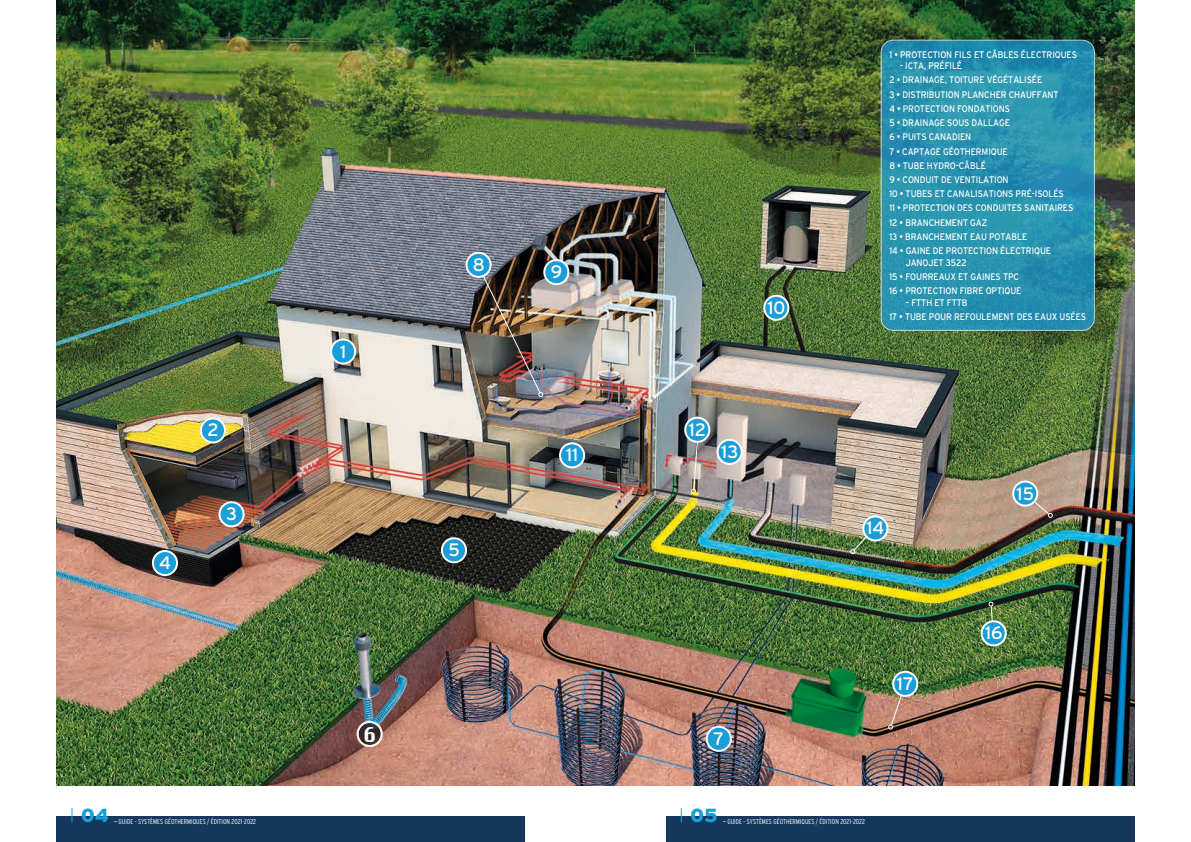
<style>
.page{position:relative;width:1191px;height:842px;background:#fff}
.page>*{position:absolute;margin:0;border:0;box-sizing:border-box;transform-origin:0 0}
.t1{font:20px "Silom";color:#fff}
.t2{font:900 19px "Interstate";color:#1a9eda}
.t3{font:18px "Interstate";color:#fff}
.t4{font:9.5px/14.2px "Interstate";letter-spacing:-.01em;color:#fff;scale:.89 1}
.t5{font:300 condensed 7px "Interstate";color:#fff}
</style>
<div class="page">
<div style="left:57px;top:816px;width:468px;height:26px;background:#16385e"></div>
<div style="left:666px;top:816px;width:468px;height:26px;background:#16385e"></div>
<svg style="left:72px;top:808px;width:1px;height:14px"></svg>
<svg style="left:681px;top:808px;width:1px;height:14px"></svg>
<img style="left:57px;top:0;width:1077px;height:785px">
<svg style="left:358px;top:722px;width:24px;height:24px"></svg>
<div style="left:357px;top:721px;width:26px;height:26px;border:2px solid #fff;border-radius:50%"></div>
<div style="left:331px;top:339px;width:24px;height:25px;background:#1a9eda;border-radius:50%"></div>
<div style="left:330px;top:338px;width:26px;height:27px;border:2px solid #fff;border-radius:50%"></div>
<div style="left:466px;top:253px;width:24px;height:24px;background:#1a9eda;border-radius:50%"></div>
<div style="left:465px;top:252px;width:26px;height:26px;border:2px solid #fff;border-radius:50%"></div>
<div style="left:544px;top:260px;width:24px;height:24px;background:#1a9eda;border-radius:50%"></div>
<div style="left:543px;top:259px;width:26px;height:26px;border:2px solid #fff;border-radius:50%"></div>
<div style="left:201px;top:418px;width:24px;height:24px;background:#1a9eda;border-radius:50%"></div>
<div style="left:200px;top:417px;width:26px;height:26px;border:2px solid #fff;border-radius:50%"></div>
<div style="left:219px;top:502px;width:25px;height:24px;background:#1a9eda;border-radius:50%"></div>
<div style="left:218px;top:501px;width:27px;height:26px;border:2px solid #fff;border-radius:50%"></div>
<div style="left:153px;top:551px;width:24px;height:24px;background:#1a9eda;border-radius:50%"></div>
<div style="left:152px;top:550px;width:26px;height:26px;border:2px solid #fff;border-radius:50%"></div>
<div style="left:442px;top:538px;width:24px;height:24px;background:#1a9eda;border-radius:50%"></div>
<div style="left:441px;top:537px;width:26px;height:26px;border:2px solid #fff;border-radius:50%"></div>
<div style="left:560px;top:443px;width:24px;height:24px;background:#1a9eda;border-radius:50%"></div>
<div style="left:559px;top:442px;width:26px;height:26px;border:2px solid #fff;border-radius:50%"></div>
<div style="left:717px;top:440px;width:24px;height:24px;background:#1a9eda;border-radius:50%"></div>
<div style="left:716px;top:439px;width:26px;height:26px;border:2px solid #fff;border-radius:50%"></div>
<div style="left:863px;top:516px;width:24px;height:24px;background:#1a9eda;border-radius:50%"></div>
<div style="left:862px;top:515px;width:26px;height:26px;border:2px solid #fff;border-radius:50%"></div>
<div style="left:1013px;top:481px;width:24px;height:25px;background:#1a9eda;border-radius:50%"></div>
<div style="left:1012px;top:480px;width:26px;height:27px;border:2px solid #fff;border-radius:50%"></div>
<div style="left:685px;top:418px;width:24px;height:24px;background:#1a9eda;border-radius:50%"></div>
<div style="left:684px;top:417px;width:26px;height:26px;border:2px solid #fff;border-radius:50%"></div>
<div style="left:764px;top:296px;width:24px;height:24px;background:#1a9eda;border-radius:50%"></div>
<div style="left:763px;top:295px;width:26px;height:26px;border:2px solid #fff;border-radius:50%"></div>
<svg style="left:850px;top:535px;width:18px;height:19px"></svg>
<svg style="left:888px;top:694px;width:14px;height:36px"></svg>
<svg style="left:1032px;top:500px;width:21px;height:18px"></svg>
<svg style="left:987px;top:601px;width:7px;height:20px"></svg>
<svg style="left:691px;top:440px;width:7px;height:54px"></svg>
<img style="left:482px;top:274px;width:61px;height:123px">
<div style="left:981px;top:621px;width:24px;height:24px;background:#1a9eda;border-radius:50%"></div>
<div style="left:980px;top:620px;width:26px;height:26px;border:2px solid #fff;border-radius:50%"></div>
<div style="left:893px;top:672px;width:24px;height:24px;background:#1a9eda;border-radius:50%"></div>
<div style="left:892px;top:671px;width:26px;height:26px;border:2px solid #fff;border-radius:50%"></div>
<div style="left:707px;top:727px;width:24px;height:24px;background:#1a9eda;border-radius:50%"></div>
<div style="left:706px;top:726px;width:26px;height:26px;border:2px solid #fff;border-radius:50%"></div>
<svg style="left:881px;top:40px;width:213px;height:290px;background:#2791af"></svg>
<div style="left:880px;top:40px;width:214px;height:291px;border:1px solid #fff;border-radius:12px"></div>
<h3 class="t3" style="left:159px;top:553px;width:14px">4</h3>
<h3 class="t3" style="left:207px;top:420px;width:13px">2</h3>
<h3 class="t3" style="left:226px;top:504px;width:13px">3</h3>
<h3 class="t3" style="left:340px;top:341px;width:8px">1</h3>
<h1 class="t1" style="left:363px;top:723px;width:15px">6</h1>
<h3 class="t3" style="left:473px;top:254px;width:14px">8</h3>
<h3 class="t3" style="left:448px;top:540px;width:13px">5</h3>
<h3 class="t3" style="left:551px;top:262px;width:13px">9</h3>
<h3 class="t3" style="left:767px;top:297px;width:20px">10</h3>
<h3 class="t3" style="left:688px;top:419px;width:19px">12</h3>
<h3 class="t3" style="left:566px;top:445px;width:14px">11</h3>
<h3 class="t3" style="left:721px;top:441px;width:19px">13</h3>
<h3 class="t3" style="left:713px;top:728px;width:12px">7</h3>
<p class="t4" style="left:889px;top:47px;width:212px">1 • PROTECTION FILS ET CÂBLES ÉLECTRIQUES</p>
<p class="t4" style="left:889px;top:59px;width:208px;text-indent:11px">- ICTA, PRÉFILÉ<br>2 • DRAINAGE, TOITURE VÉGÉTALISÉE<br>3 • DISTRIBUTION PLANCHER CHAUFFANT<br>4 • PROTECTION FONDATIONS<br>5 • DRAINAGE SOUS DALLAGE<br>6 • PUITS CANADIEN<br>7 • CAPTAGE GÉOTHERMIQUE<br>8 • TUBE HYDRO-CÂBLÉ<br>9 • CONDUIT DE VENTILATION<br>10 • TUBES ET CANALISATIONS PRÉ-ISOLÉS<br>11 • PROTECTION DES CONDUITES SANITAIRES<br>12 • BRANCHEMENT GAZ<br>13 • BRANCHEMENT EAU POTABLE<br>14 • GAINE DE PROTECTION ÉLECTRIQUE</p>
<p class="t4" style="left:889px;top:255px;width:150px;text-indent:16px">JANOJET 3522<br>15 • FOURREAUX ET GAINES TPC<br>16 • PROTECTION FIBRE OPTIQUE</p>
<p class="t4" style="left:889px;top:295px;width:223px;text-indent:16px">– FTTH ET FTTB<br>17 • TUBE POUR REFOULEMENT DES EAUX USÉES</p>
<h3 class="t3" style="left:866px;top:518px;width:20px">14</h3>
<h3 class="t3" style="left:897px;top:673px;width:18px">17</h3>
<h3 class="t3" style="left:1016px;top:483px;width:19px">15</h3>
<h3 class="t3" style="left:985px;top:623px;width:19px">16</h3>
<h2 class="t2" style="left:81px;top:804px;width:29px">04</h2>
<p class="t5" style="left:114px;top:817px;width:144px">¬ GUIDE - SYSTÈMES GÉOTHERMIQUES / ÉDITION 2021-2022</p>
<h2 class="t2" style="left:690px;top:804px;width:29px">05</h2>
<p class="t5" style="left:722px;top:817px;width:144px">¬ GUIDE - SYSTÈMES GÉOTHERMIQUES / ÉDITION 2021-2022</p>
</div>
